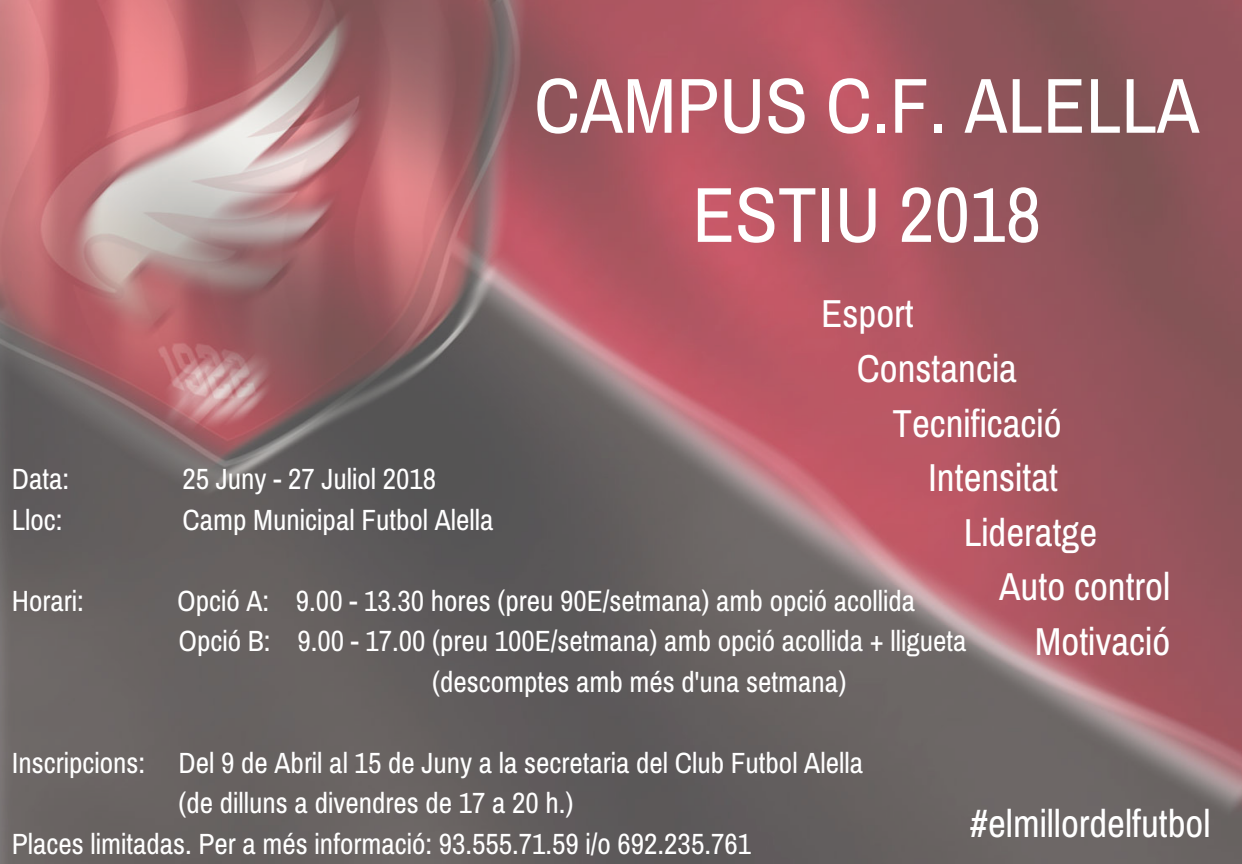
<style>
.page{position:relative;width:1242px;height:864px;background:#fff}
.page>*{position:absolute;margin:0;border:0;box-sizing:border-box;transform-origin:0 0}
.t1{font:78.07px/109.1px "Archivo Narrow";color:#fff;text-align:center}
.t2{font:39.08px "Archivo Narrow";color:#fff}
.t3{font:29.33px "Archivo Narrow";color:#fff}
</style>
<div class="page">
<img style="left:0;top:0;width:1242px;height:864px">
<h1 class="t1" style="left:534px;top:50px;width:667px">CAMPUS C.F. ALELLA<br>ESTIU 2018</h1>
<h2 class="t2" style="left:821px;top:291px;width:94px">Esport</h2>
<h2 class="t2" style="left:857px;top:345px;width:162px">Constancia</h2>
<h2 class="t2" style="left:892px;top:400px;width:171px">Tecnificació</h2>
<h2 class="t2" style="left:928px;top:455px;width:131px">Intensitat</h2>
<h2 class="t2" style="left:964px;top:509px;width:135px">Lideratge</h2>
<h2 class="t2" style="left:999px;top:564px;width:172px">Auto control</h2>
<h2 class="t2" style="left:1035px;top:618px;width:137px">Motivació</h2>
<p class="t3" style="left:12px;top:462px;width:59px">Data:</p>
<p class="t3" style="left:183px;top:462px;width:255px">25 Juny - 27 Juliol 2018</p>
<p class="t3" style="left:12px;top:502px;width:52px">Lloc:</p>
<p class="t3" style="left:183px;top:502px;width:312px">Camp Municipal Futbol Alella</p>
<p class="t3" style="left:12px;top:583px;width:74px">Horari:</p>
<p class="t3" style="left:177px;top:583px;width:739px">Opció A: 9.00 - 13.30 hores (preu 90E/setmana) amb opció acollida</p>
<p class="t3" style="left:179px;top:624px;width:789px">Opció B: 9.00 - 17.00 (preu 100E/setmana) amb opció acollida + lligueta</p>
<p class="t3" style="left:432px;top:664px;width:416px">(descomptes amb més d'una setmana)</p>
<p class="t3" style="left:12px;top:745px;width:853px">Inscripcions: Del 9 de Abril al 15 de Juny a la secretaria del Club Futbol Alella</p>
<p class="t3" style="left:179px;top:786px;width:396px">(de dilluns a divendres de 17 a 20 h.)</p>
<p class="t3" style="left:12px;top:826px;width:741px">Places limitadas. Per a més informació: 93.555.71.59 i/o 692.235.761</p>
<h2 class="t2" style="left:970px;top:800px;width:242px">#elmillordelfutbol</h2>
</div>
